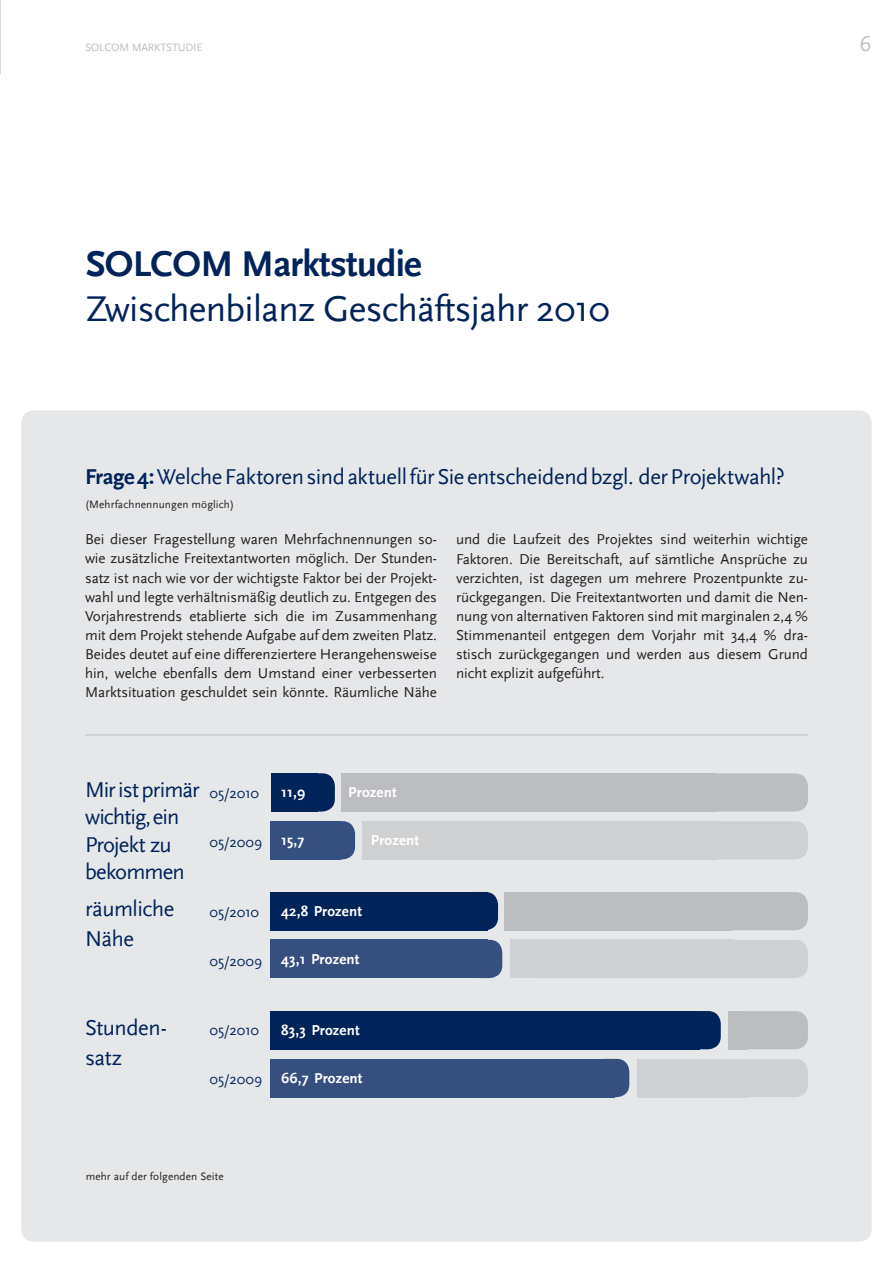
<style>
.page{position:relative;width:893px;height:1263px;background:#fff}
.page>*{position:absolute;margin:0;border:0;box-sizing:border-box;transform-origin:0 0}
.t1{font:37.5px "Scala Sans";letter-spacing:-.02em;color:#002359}
.t2{font:700 37.5px "Scala Sans";letter-spacing:-.02em;color:#002359}
.t3{font:22.5px/27px "Scala Sans";letter-spacing:-.025em;color:#002359}
.t4{font:22.5px "Scala Sans";letter-spacing:-.045em;color:#002359}
.t5{font:22.5px "Scala Sans";color:#bcbdc0}
.t6{font:15px/19.2px "Scala Sans";letter-spacing:-.005em;color:#231f20;text-align:justify}
.t7{font:700 15px "Scala Sans";letter-spacing:.01em;color:#fff}
.t8{font:15px "Scala Sans";letter-spacing:-.005em;color:#002359}
.t9{font:11.25px "Scala Sans";letter-spacing:.01em;color:#231f20}
.t10{font:11.25px "Scala Sans";letter-spacing:-.02em;color:#bcbdc0}
.s1{font-weight:700}
</style>
<div class="page">
<div style="left:21px;top:410px;width:851px;height:832px;background:#e6e7e9;border-radius:13px"></div>
<hr style="left:0;top:0;width:1px;height:74px;background:#bcbdc0">
<hr style="left:85px;top:735px;width:723px;height:1px;background:#bcbdc0">
<div style="left:376px;top:773px;width:432px;height:38px;background:#bcbdc0;border-radius:13px"></div>
<div style="left:341px;top:773px;width:376px;height:38px;background:#bcbdc0"></div>
<div style="left:271px;top:773px;width:47px;height:38px;background:#002359"></div>
<div style="left:299px;top:773px;width:36px;height:38px;background:#002359;border-radius:13px"></div>
<div style="left:376px;top:821px;width:432px;height:38px;background:#cfd0d2;border-radius:13px"></div>
<div style="left:362px;top:821px;width:355px;height:38px;background:#cfd0d2"></div>
<div style="left:271px;top:821px;width:70px;height:38px;background:#354f7e"></div>
<div style="left:319px;top:821px;width:36px;height:38px;background:#354f7e;border-radius:13px"></div>
<div style="left:731px;top:1011px;width:77px;height:38px;background:#bcbdc0;border-radius:13px"></div>
<div style="left:728px;top:1011px;width:19px;height:38px;background:#bcbdc0"></div>
<div style="left:271px;top:1011px;width:429px;height:38px;background:#002359"></div>
<div style="left:674px;top:1011px;width:47px;height:38px;background:#002359;border-radius:13px"></div>
<div style="left:524px;top:892px;width:284px;height:38px;background:#bcbdc0;border-radius:13px"></div>
<div style="left:504px;top:892px;width:228px;height:38px;background:#bcbdc0"></div>
<div style="left:271px;top:892px;width:217px;height:38px;background:#002359"></div>
<div style="left:462px;top:892px;width:36px;height:38px;background:#002359;border-radius:13px"></div>
<div style="left:524px;top:940px;width:284px;height:38px;background:#cfd0d2;border-radius:13px"></div>
<div style="left:510px;top:940px;width:222px;height:38px;background:#cfd0d2"></div>
<div style="left:271px;top:940px;width:217px;height:38px;background:#354f7e"></div>
<div style="left:466px;top:940px;width:36px;height:38px;background:#354f7e;border-radius:13px"></div>
<div style="left:651px;top:1059px;width:157px;height:38px;background:#cfd0d2;border-radius:13px"></div>
<div style="left:637px;top:1059px;width:110px;height:38px;background:#cfd0d2"></div>
<div style="left:271px;top:1059px;width:344px;height:38px;background:#354f7e"></div>
<div style="left:593px;top:1059px;width:36px;height:38px;background:#354f7e;border-radius:13px"></div>
<p class="t10" style="left:85px;top:41px;width:119px">SOLCOM MARKTSTUDIE</p>
<h2 class="t5" style="left:859px;top:31px;width:14px">6</h2>
<h1 class="t2" style="left:86px;top:242px;width:338px">SOLCOM Marktstudie</h1>
<h1 class="t1" style="left:86px;top:288px;width:526px">Zwischenbilanz Geschäftsjahr 2010</h1>
<h2 class="t3" style="left:85px;top:464px;width:701px"><span class="s1">Frage 4:</span> Welche Faktoren sind aktuell für Sie entscheidend bzgl. der Projektwahl?</h2>
<p class="t9" style="left:85px;top:498px;width:151px">(Mehrfachnennungen möglich)</p>
<p class="t6" style="left:85px;top:530px;width:353px">Bei dieser Fragestellung waren Mehrfachnennungen so&shy;wie zusätzliche Freitextantworten möglich. Der Stunden&shy;satz ist nach wie vor der wichtigste Faktor bei der Projekt&shy;wahl und legte verhältnismäßig deutlich zu. Entgegen des Vorjahrestrends etablierte sich die im Zusammenhang mit dem Projekt stehende Aufgabe auf dem zweiten Platz.<br>Beides deutet auf eine differenziertere Herangehensweise hin, welche ebenfalls dem Umstand einer verbesserten Marktsituation geschuldet sein könnte. Räumliche Nähe</p>
<p class="t6" style="left:456px;top:530px;width:353px">und die Laufzeit des Projektes sind weiterhin wichtige Faktoren. Die Bereitschaft, auf sämtliche Ansprüche zu verzichten, ist dagegen um mehrere Prozentpunkte zu&shy;rückgegangen. Die Freitextantworten und damit die Nen&shy;nung von alternativen Faktoren sind mit marginalen 2,4 % Stimmenanteil entgegen dem Vorjahr mit 34,4 % dra&shy;stisch zurückgegangen und werden aus diesem Grund nicht explizit aufgeführt.</p>
<h2 class="t4" style="left:85px;top:778px;width:116px">Mir ist primär</h2>
<p class="t7" style="left:281px;top:784px;width:26px">11,9</p>
<p class="t7" style="left:348px;top:784px;width:50px">Prozent</p>
<h2 class="t3" style="left:85px;top:804px;width:101px">wichtig, ein<br>Projekt zu bekommen</h2>
<p class="t8" style="left:209px;top:785px;width:51px">05/2010</p>
<p class="t8" style="left:209px;top:834px;width:54px">05/2009</p>
<p class="t7" style="left:281px;top:832px;width:25px">15,7</p>
<p class="t7" style="left:371px;top:832px;width:50px">Prozent</p>
<h2 class="t3" style="left:85px;top:895px;width:91px">räumliche</h2>
<p class="t7" style="left:281px;top:902px;width:82px">42,8 Prozent</p>
<h2 class="t3" style="left:85px;top:925px;width:51px">Nähe</h2>
<p class="t7" style="left:281px;top:950px;width:80px">43,1 Prozent</p>
<p class="t8" style="left:209px;top:904px;width:51px">05/2010</p>
<p class="t8" style="left:209px;top:953px;width:54px">05/2009</p>
<h2 class="t3" style="left:85px;top:1013px;width:83px;line-height:30px">Stunden&shy;satz</h2>
<p class="t7" style="left:281px;top:1021px;width:80px">83,3 Prozent</p>
<p class="t8" style="left:209px;top:1022px;width:51px">05/2010</p>
<p class="t8" style="left:209px;top:1071px;width:54px">05/2009</p>
<p class="t7" style="left:281px;top:1069px;width:83px">66,7 Prozent</p>
<p class="t9" style="left:86px;top:1170px;width:139px">mehr auf der folgenden Seite</p>
</div>
